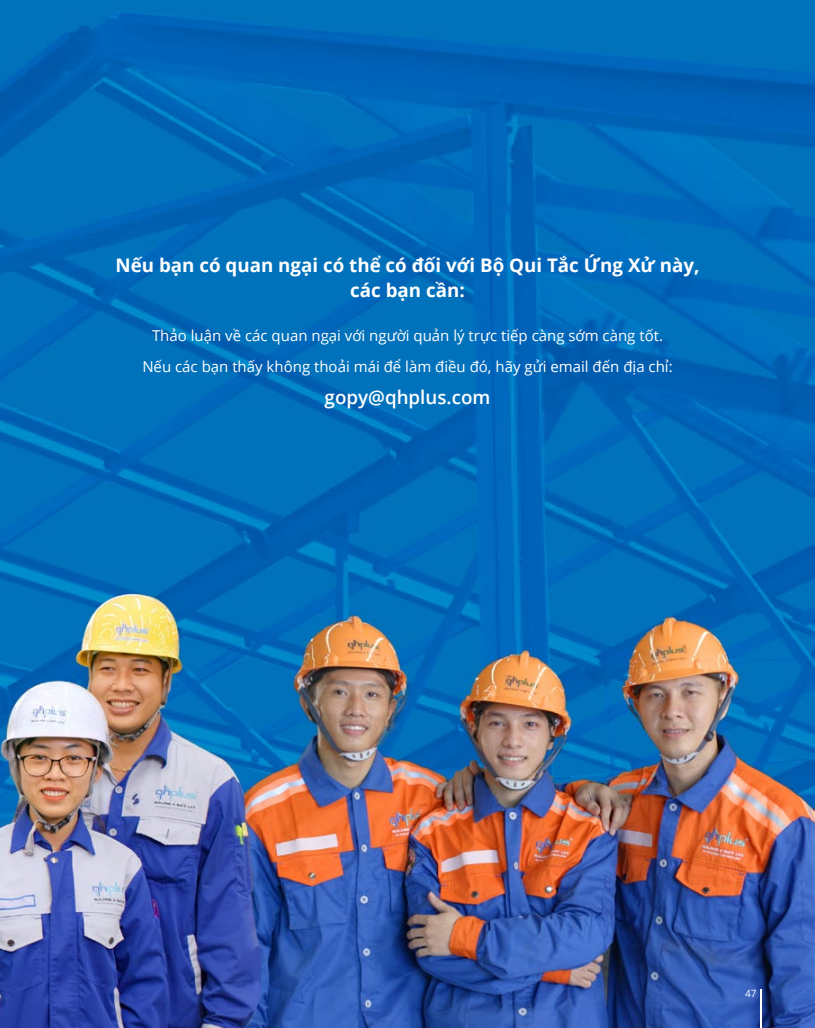
<style>
.page{position:relative;width:815px;height:1028px;background:#fff}
.page>*{position:absolute;margin:0;border:0;box-sizing:border-box;transform-origin:0 0}
.t1{font:700 18.75px/25px "Open Sans";color:#fff;text-align:center}
.t2{font:600 18.75px "Open Sans";color:#fff}
.t3{font:15px/31.2px "Open Sans";color:#fff;text-align:center}
.t4{font:10px "Open Sans";color:#fff}
</style>
<div class="page">
<img style="left:0;top:0;width:815px;height:1028px">
<hr style="left:761px;top:989px;width:1px;height:39px;background:#fff">
<p class="t1" style="left:116px;top:253px;width:585px">Nếu bạn có quan ngại có thể có đối với Bộ Qui Tắc Ứng Xử này, các bạn cần:</p>
<p class="t3" style="left:142px;top:320px;width:532px">Thảo luận về các quan ngại với người quản lý trực tiếp càng sớm càng tốt.<br>Nếu các bạn thấy không thoải mái để làm điều đó, hãy gửi email đến địa chỉ:</p>
<p class="t2" style="left:325px;top:384px;width:167px">gopy@qhplus.com</p>
<p class="t4" style="left:745px;top:986px;width:13px">47</p>
</div>
